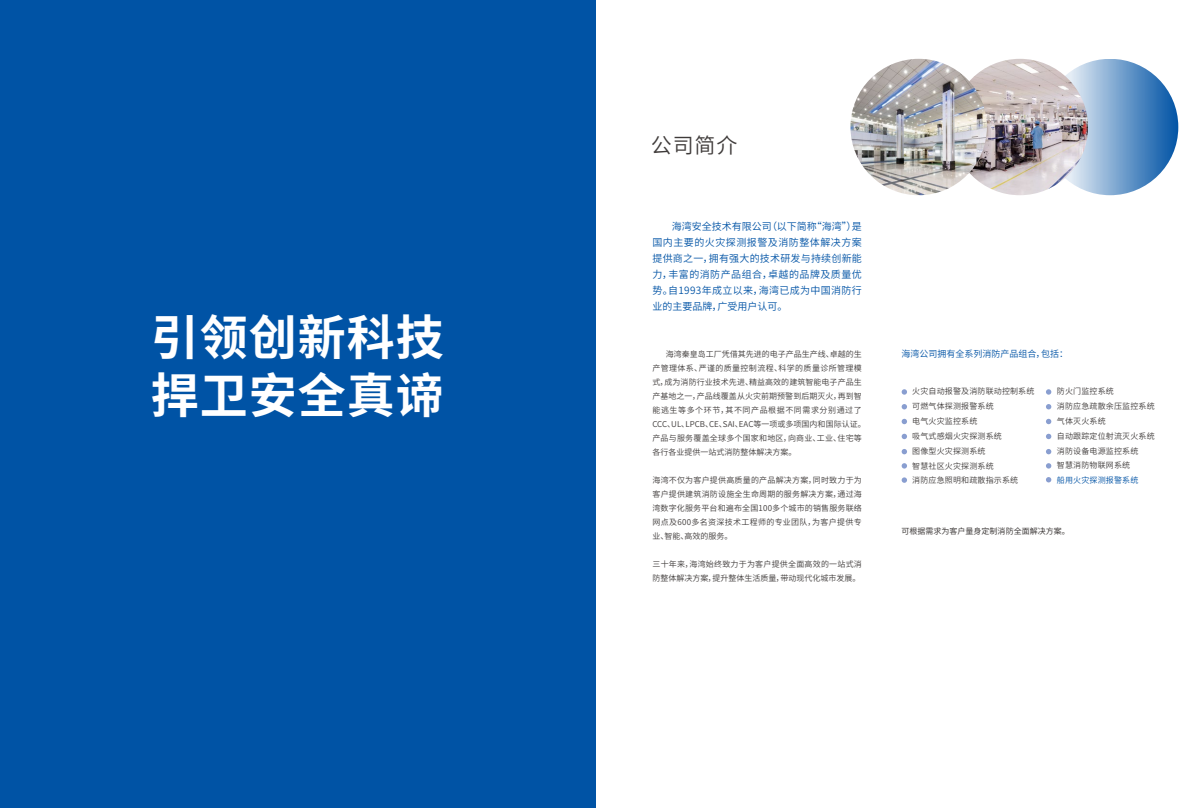
<style>
.page{position:relative;width:1191px;height:808px;background:#fff}
.page>*{position:absolute;margin:0;border:0;box-sizing:border-box;transform-origin:0 0}
.t1{font:700 48px "Source Han Sans CN";letter-spacing:.02em;color:#fff}
.t2{font:21px "Source Han Sans CN";color:#3f3b3a}
.t3{font:10px/16px "Source Han Sans CN";letter-spacing:.035em;color:#0053a5;text-align:justify}
.t4{font:9px "Source Han Sans CN";color:#0053a5}
.t5{font:8px/14px "Source Han Sans CN";letter-spacing:.02em;color:#3e3a39}
.t6{font:8px "Source Han Sans CN";color:#3e3a39}
.t7{font:8px "Source Han Sans CN";letter-spacing:.02em;color:#0053a5}
.t8{font:8px "Source Han Sans CN";letter-spacing:.02em;color:#3d3939}
</style>
<div class="page">
<div style="left:0;top:0;width:595px;height:808px;background:#0053a5"></div>
<svg style="left:1042px;top:59px;width:136px;height:136px"></svg>
<img style="left:951px;top:59px;width:137px;height:136px;border-radius:68px">
<img style="left:850px;top:59px;width:137px;height:136px;border-radius:68px">
<svg style="left:901px;top:389px;width:6px;height:6px"></svg>
<svg style="left:901px;top:404px;width:6px;height:5px"></svg>
<svg style="left:901px;top:419px;width:6px;height:5px"></svg>
<svg style="left:901px;top:434px;width:6px;height:5px"></svg>
<svg style="left:1046px;top:389px;width:5px;height:6px"></svg>
<svg style="left:1046px;top:404px;width:5px;height:5px"></svg>
<svg style="left:1046px;top:419px;width:5px;height:5px"></svg>
<svg style="left:1046px;top:434px;width:5px;height:5px"></svg>
<svg style="left:1046px;top:449px;width:5px;height:5px"></svg>
<svg style="left:1046px;top:463px;width:5px;height:6px"></svg>
<svg style="left:901px;top:449px;width:6px;height:5px"></svg>
<svg style="left:901px;top:463px;width:6px;height:6px"></svg>
<svg style="left:901px;top:477px;width:6px;height:6px"></svg>
<svg style="left:1046px;top:477px;width:5px;height:5px"></svg>
<h1 class="t1" style="left:151px;top:310px;width:294px">引领创新科技</h1>
<h1 class="t1" style="left:151px;top:368px;width:294px">捍卫安全真谛</h1>
<h2 class="t2" style="left:651px;top:134px;width:88px">公司简介</h2>
<p class="t3" style="left:652px;top:219px;width:211px;text-indent:19px">海湾安全技术有限公司（以下简称“海湾”）是国内主要的火灾探测报警及消防整体解决方案提供商之一，拥有强大的技术研发与持续创新能力，丰富的消防产品组合，卓越的品牌及质量优势。自1993年成立以来，海湾已成为中国消防行业的主要品牌，广受用户认可。</p>
<p class="t5" style="left:652px;top:347px;width:215px;text-indent:13px">海湾秦皇岛工厂凭借其先进的电子产品生产线、卓越的生产管理体系、严谨的质量控制流程、科学的质量诊所管理模式，成为消防行业技术先进、精益高效的建筑智能电子产品生产基地之一，产品线覆盖从火灾前期预警到后期灭火，再到智能逃生等多个环节，其不同产品根据不同需求分别通过了<br>CCC、UL、LPCB、CE、SAI、EAC等一项或多项国内和国际认证。产品与服务覆盖全球多个国家和地区，向商业、工业、住宅等各行各业提供一站式消防整体解决方案。</p>
<p class="t5" style="left:652px;top:473px;width:211px;text-align:justify">海湾不仅为客户提供高质量的产品解决方案，同时致力于为客户提供建筑消防设施全生命周期的服务解决方案，通过海湾数字化服务平台和遍布全国100多个城市的销售服务联络网点及600多名资深技术工程师的专业团队，为客户提供专业、智能、高效的服务。</p>
<p class="t5" style="left:652px;top:557px;width:211px">三十年来，海湾始终致力于为客户提供全面高效的一站式消防整体解决方案，提升整体生活质量，带动现代化城市发展。</p>
<p class="t4" style="left:901px;top:349px;width:168px">海湾公司拥有全系列消防产品组合，包括：</p>
<p class="t5" style="left:912px;top:384px;width:124px">火灾自动报警及消防联动控制系统</p>
<p class="t5" style="left:912px;top:414px;width:67px">电气火灾监控系统</p>
<p class="t8" style="left:1057px;top:387px;width:58px">防火门监控系统</p>
<p class="t5" style="left:1057px;top:414px;width:99px;line-height:14.8px">气体灭火系统<br>自动跟踪定位射流灭火系统消防设备电源监控系统</p>
<p class="t5" style="left:1057px;top:399px;width:99px">消防应急疏散余压监控系统</p>
<p class="t5" style="left:912px;top:399px;width:83px">可燃气体探测报警系统</p>
<p class="t5" style="left:912px;top:429px;width:91px;line-height:14.9px">吸气式感烟火灾探测系统图像型火灾探测系统</p>
<p class="t5" style="left:912px;top:474px;width:107px">消防应急照明和疏散指示系统</p>
<p class="t5" style="left:912px;top:459px;width:83px">智慧社区火灾探测系统</p>
<p class="t5" style="left:1057px;top:459px;width:75px">智慧消防物联网系统</p>
<p class="t7" style="left:1057px;top:476px;width:83px">船用火灾探测报警系统</p>
<p class="t6" style="left:901px;top:527px;width:170px">可根据需求为客户量身定制消防全面解决方案。</p>
</div>
